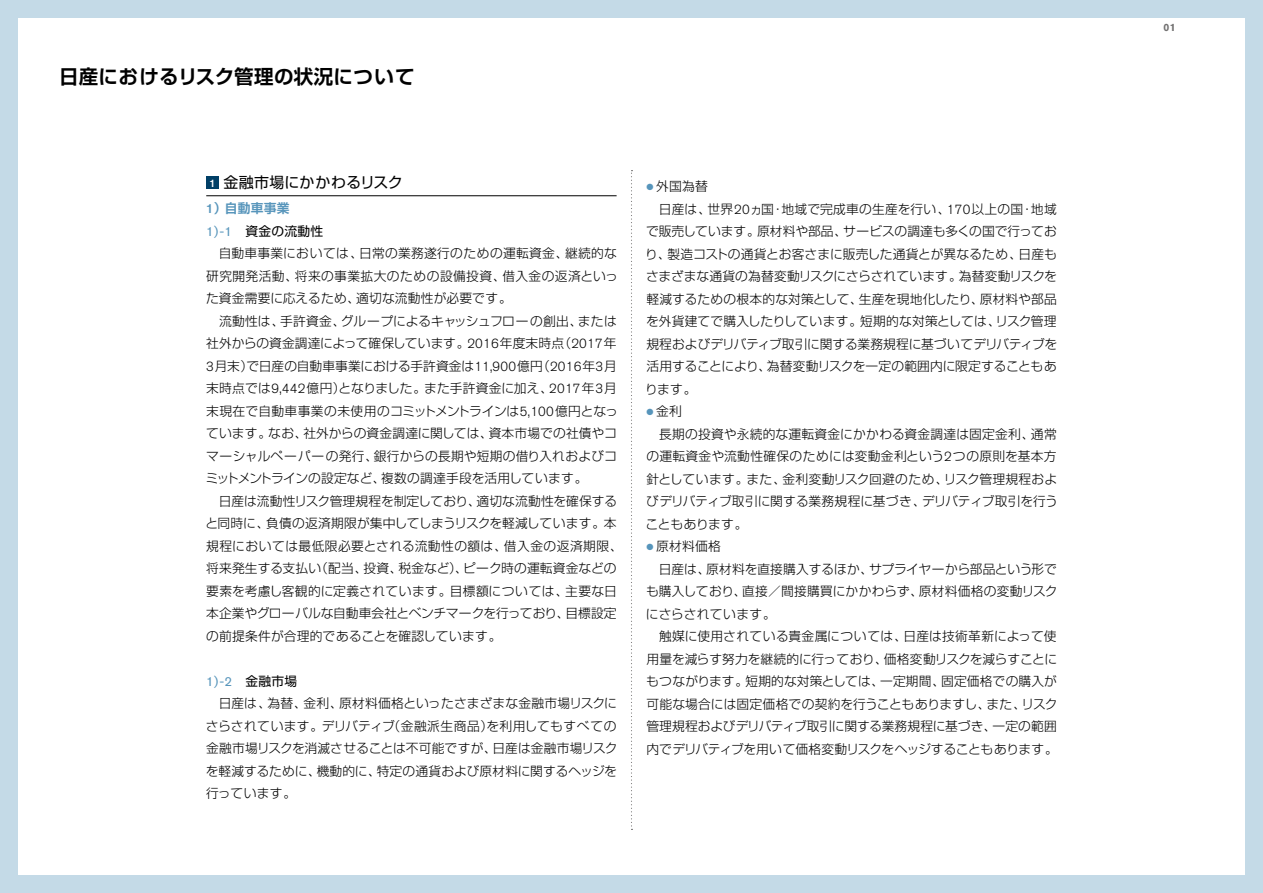
<style>
.page{position:relative;width:1263px;height:893px;background:#fff}
.page>*{position:absolute;margin:0;border:0;box-sizing:border-box;transform-origin:0 0}
.t1{font:700 19.5px "Shin Go Pr 5 De";letter-spacing:.02em;color:#000}
.t2{font:15px "Shin Go Pr 5";letter-spacing:.02em;color:#000}
.t3{font:300 12.75px "Shin Go Pr 5";letter-spacing:.01em;color:#000}
.t4{font:300 12.75px "Shin Go Pr 5";letter-spacing:-.01em;color:#000}
.t5{font:300 12.75px "Shin Go Pr 5";letter-spacing:-.015em;color:#000}
.t6{font:300 12.75px "Shin Go Pr 5";letter-spacing:.035em;color:#000}
.t7{font:300 12.75px "Shin Go Pr 5";letter-spacing:-.03em;color:#000}
.t8{font:300 12.75px "Shin Go Pr 5";letter-spacing:.03em;color:#000}
.t9{font:12.75px "Shin Go Pr 5";letter-spacing:.02em;color:#000}
.t10{font:300 12.75px "Shin Go Pr 5";letter-spacing:-.02em;color:#000}
.t11{font:700 12.75px "Shin Go Pr 5 De";letter-spacing:.02em;color:#5795bb}
.t12{font:700 10.5px "Nissan AG";color:#727171}
.s1{font-family:"Nissan AG";font-weight:500;font-size:10.8px;color:#fff}
.s2{font-family:"Nissan AG";font-weight:500;font-size:13.2px}
.s3{font-family:"Nissan AG";font-size:13.2px;color:#5795bb}
.s4{font-family:"Nissan AG";font-size:13.2px}
.s5{color:#5795bb}
</style>
<div class="page">
<svg style="left:631px;top:170px;width:1px;height:660px"></svg>
<div style="left:0;top:0;width:17px;height:893px;background:#c4dae7"></div>
<div style="left:1246px;top:0;width:17px;height:893px;background:#c4dae7"></div>
<div style="left:0;top:0;width:1263px;height:17px;background:#c4dae7"></div>
<div style="left:0;top:876px;width:1263px;height:17px;background:#c4dae7"></div>
<hr style="left:206px;top:195px;width:411px;height:1px;background:#000">
<div style="left:206px;top:176px;width:13px;height:13px;background:#003f66"></div>
<h1 class="t1" style="left:59px;top:61px;width:357px">日産におけるリスク管理の状況について</h1>
<p class="t2" style="left:210px;top:170px;width:195px"><span class="s1">1</span> 金融市場にかかわるリスク</p>
<p class="t11" style="left:206px;top:198px;width:85px"><span class="s2">1</span>）自動車事業</p>
<p class="t9" style="left:206px;top:220px;width:119px"><span class="s3">1)-1</span>　資金の流動性</p>
<p class="t3" style="left:219px;top:243px;width:399px">自動車事業においては、日常の業務遂行のための運転資金、継続的な</p>
<p class="t8" style="left:206px;top:265px;width:413px">研究開発活動、将来の事業拡大のための設備投資、借入金の返済といっ</p>
<p class="t3" style="left:206px;top:288px;width:307px">た資金需要に応えるため、適切な流動性が必要です。</p>
<p class="t3" style="left:219px;top:310px;width:399px">流動性は、手許資金、グループによるキャッシュフローの創出、または</p>
<p class="t3" style="left:206px;top:333px;width:412px">社外からの資金調達によって確保しています。<span class="s4">2016</span>年度末時点（<span class="s4">2017</span>年</p>
<p class="t3" style="left:206px;top:355px;width:412px"><span class="s4">3</span>月末）で日産の自動車事業における手許資金は<span class="s4">11,900</span>億円（<span class="s4">2016</span>年<span class="s4">3</span>月</p>
<p class="t3" style="left:206px;top:378px;width:412px">末時点では<span class="s4">9,442</span>億円）となりました。また手許資金に加え、<span class="s4">2017</span>年<span class="s4">3</span>月</p>
<p class="t3" style="left:206px;top:400px;width:413px">末現在で自動車事業の未使用のコミットメントラインは<span class="s4">5,100</span>億円となっ</p>
<p class="t3" style="left:206px;top:423px;width:412px">ています。なお、社外からの資金調達に関しては、資本市場での社債やコ</p>
<p class="t3" style="left:206px;top:445px;width:412px">マーシャルペーパーの発行、銀行からの長期や短期の借り入れおよびコ</p>
<p class="t3" style="left:206px;top:468px;width:383px">ミットメントラインの設定など、複数の調達手段を活用しています。</p>
<p class="t3" style="left:219px;top:490px;width:400px">日産は流動性リスク管理規程を制定しており、適切な流動性を確保する</p>
<p class="t3" style="left:205px;top:513px;width:413px">と同時に、負債の返済期限が集中してしまうリスクを軽減しています。本</p>
<p class="t6" style="left:206px;top:535px;width:418px">規程においては最低限必要とされる流動性の額は、借入金の返済期限、</p>
<p class="t3" style="left:206px;top:558px;width:412px">将来発生する支払い（配当、投資、税金など）、ピーク時の運転資金などの</p>
<p class="t3" style="left:206px;top:580px;width:412px">要素を考慮し客観的に定義されています。目標額については、主要な日</p>
<p class="t5" style="left:206px;top:603px;width:412px">本企業やグローバルな自動車会社とベンチマークを行っており、目標設定</p>
<p class="t3" style="left:206px;top:626px;width:297px">の前提条件が合理的であることを確認しています。</p>
<p class="t9" style="left:206px;top:670px;width:93px"><span class="s3">1)-2</span>　金融市場</p>
<p class="t3" style="left:219px;top:693px;width:400px">日産は、為替、金利、原材料価格といったさまざまな金融市場リスクに</p>
<p class="t6" style="left:206px;top:715px;width:412px">さらされています。デリバティブ（金融派生商品）を利用してもすべての</p>
<p class="t3" style="left:206px;top:738px;width:413px">金融市場リスクを消滅させることは不可能ですが、日産は金融市場リスク</p>
<p class="t3" style="left:206px;top:760px;width:413px">を軽減するために、機動的に、特定の通貨および原材料に関するヘッジを</p>
<p class="t3" style="left:206px;top:783px;width:92px">行っています。</p>
<p class="t3" style="left:646px;top:176px;width:63px"><span class="s5">●</span> 外国為替</p>
<p class="t3" style="left:659px;top:198px;width:399px">日産は、世界<span class="s4">20</span>ヵ国・地域で完成車の生産を行い、<span class="s4">170</span>以上の国・地域</p>
<p class="t4" style="left:646px;top:221px;width:412px">で販売しています。原材料や部品、サービスの調達も多くの国で行ってお</p>
<p class="t3" style="left:645px;top:243px;width:413px">り、製造コストの通貨とお客さまに販売した通貨とが異なるため、日産も</p>
<p class="t3" style="left:646px;top:266px;width:412px">さまざまな通貨の為替変動リスクにさらされています。為替変動リスクを</p>
<p class="t3" style="left:646px;top:288px;width:412px">軽減するための根本的な対策として、生産を現地化したり、原材料や部品</p>
<p class="t3" style="left:646px;top:311px;width:412px">を外貨建てで購入したりしています。短期的な対策としては、リスク管理</p>
<p class="t5" style="left:646px;top:333px;width:412px">規程およびデリバティブ取引に関する業務規程に基づいてデリバティブを</p>
<p class="t3" style="left:646px;top:356px;width:412px">活用することにより、為替変動リスクを一定の範囲内に限定することもあ</p>
<p class="t3" style="left:645px;top:378px;width:53px">ります。</p>
<p class="t3" style="left:646px;top:401px;width:37px"><span class="s5">●</span> 金利</p>
<p class="t3" style="left:659px;top:423px;width:399px">長期の投資や永続的な運転資金にかかわる資金調達は固定金利、通常</p>
<p class="t3" style="left:646px;top:446px;width:412px">の運転資金や流動性確保のためには変動金利という<span class="s4">2</span>つの原則を基本方</p>
<p class="t3" style="left:646px;top:468px;width:412px">針としています。また、金利変動リスク回避のため、リスク管理規程およ</p>
<p class="t4" style="left:646px;top:491px;width:413px">びデリバティブ取引に関する業務規程に基づき、デリバティブ取引を行う</p>
<p class="t10" style="left:646px;top:513px;width:103px">こともあります。</p>
<p class="t3" style="left:646px;top:536px;width:76px"><span class="s5">●</span> 原材料価格</p>
<p class="t3" style="left:659px;top:558px;width:400px">日産は、原材料を直接購入するほか、サプライヤーから部品という形で</p>
<p class="t3" style="left:646px;top:581px;width:413px">も購入しており、直接／間接購買にかかわらず、原材料価格の変動リスク</p>
<p class="t3" style="left:646px;top:603px;width:131px">にさらされています。</p>
<p class="t3" style="left:659px;top:626px;width:399px">触媒に使用されている貴金属については、日産は技術革新によって使</p>
<p class="t4" style="left:646px;top:648px;width:412px">用量を減らす努力を継続的に行っており、価格変動リスクを減らすことに</p>
<p class="t3" style="left:646px;top:671px;width:412px">もつながります。短期的な対策としては、一定期間、固定価格での購入が</p>
<p class="t3" style="left:646px;top:693px;width:413px">可能な場合には固定価格での契約を行うこともありますし、また、リスク</p>
<p class="t3" style="left:646px;top:716px;width:412px">管理規程およびデリバティブ取引に関する業務規程に基づき、一定の範囲</p>
<p class="t7" style="left:646px;top:738px;width:413px">内でデリバティブを用いて価格変動リスクをヘッジすることもあります。</p>
<p class="t12" style="left:1164px;top:21px;width:13px">01</p>
</div>
